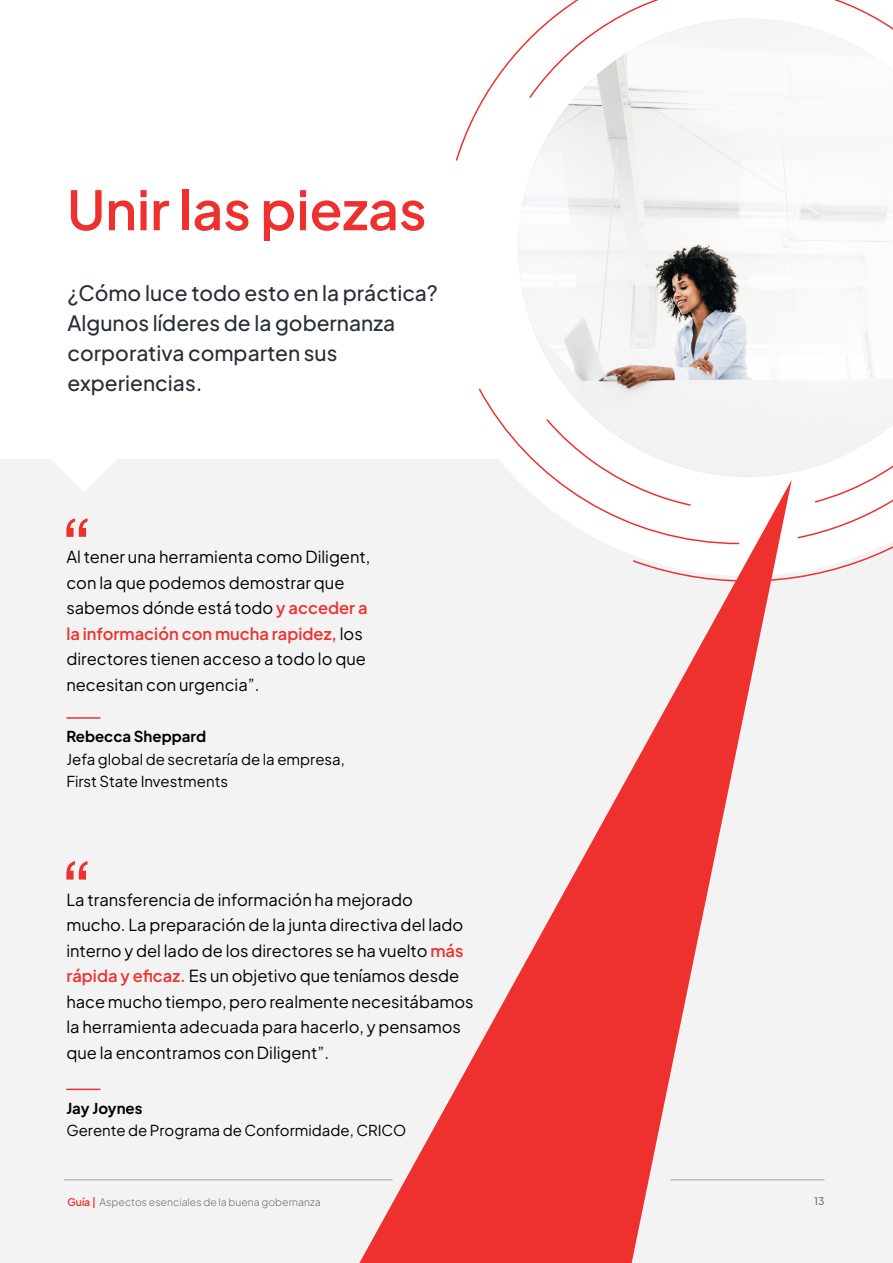
<style>
.page{position:relative;width:893px;height:1263px;background:#fff}
.page>*{position:absolute;margin:0;border:0;box-sizing:border-box;transform-origin:0 0}
.t1{font:600 53.85px "Plus Jakarta Sans";color:#ee312e}
.t2{font:500 21px/30px "Plus Jakarta Sans";color:#282e37}
.t3{font:16.5px/25.5px "Plus Jakarta Sans";color:#000}
.t4{font:15px/22.5px "Plus Jakarta Sans";color:#000}
.t5{font:700 15px "Plus Jakarta Sans";color:#000}
.t6{font:300 10.5px "Plus Jakarta Sans";color:#6f7377}
.t7{font:500 10.5px "Plus Jakarta Sans";color:#6f7377}
.s1{font-weight:600;color:#ee312e}
</style>
<div class="page">
<div style="left:0;top:460px;width:893px;height:803px;background:#f3f3f3"></div>
<svg style="left:792px;top:539px;width:101px;height:40px"></svg>
<svg style="left:66px;top:518px;width:22px;height:19px"></svg>
<hr style="left:66px;top:717px;width:34px;height:2px;background:#ee312e">
<hr style="left:66px;top:1089px;width:34px;height:1px;background:#ee312e">
<svg style="left:53px;top:460px;width:62px;height:31px"></svg>
<hr style="left:64px;top:1179px;width:328px;height:1px;background:#a0a2a5">
<svg style="left:359px;top:539px;width:433px;height:724px"></svg>
<hr style="left:671px;top:1179px;width:153px;height:1px;background:#a0a2a5">
<svg style="left:455px;top:0;width:438px;height:539px"></svg>
<svg style="left:477px;top:387px;width:264px;height:158px"></svg>
<svg style="left:66px;top:861px;width:22px;height:18px"></svg>
<h1 class="t1" style="left:67px;top:163px;width:361px">Unir las piezas</h1>
<p class="t2" style="left:68px;top:275px;width:372px">¿Cómo luce todo esto en la práctica?<br>Algunos líderes de la gobernanza corporativa comparten sus experiencias.</p>
<p class="t3" style="left:66px;top:543px;width:305px">Al tener una herramienta como Diligent, con la que podemos demostrar que sabemos dónde está todo <span class="s1">y acceder a la información con mucha rapidez,</span> los directores tienen acceso a todo lo que necesitan con urgencia”.</p>
<p class="t5" style="left:66px;top:723px;width:141px">Rebecca Sheppard</p>
<p class="t4" style="left:66px;top:747px;width:280px">Jefa global de secretaría de la empresa,<br>First State Investments</p>
<p class="t3" style="left:66px;top:885px;width:409px">La transferencia de información ha mejorado mucho. La preparación de la junta directiva del lado interno y del lado de los directores se ha vuelto <span class="s1">más rápida y eficaz.</span> Es un objetivo que teníamos desde hace mucho tiempo, pero realmente necesitábamos la herramienta adecuada para hacerlo, y pensamos que la encontramos con Diligent”.</p>
<p class="t5" style="left:66px;top:1095px;width:78px">Jay Joynes</p>
<p class="t4" style="left:66px;top:1118px;width:342px">Gerente de Programa de Conformidade, CRICO</p>
<p class="t6" style="left:67px;top:1194px;width:255px"><span class="s1">Guía |</span> Aspectos esenciales de la buena gobernanza</p>
<p class="t7" style="left:814px;top:1192px;width:12px">13</p>
</div>
